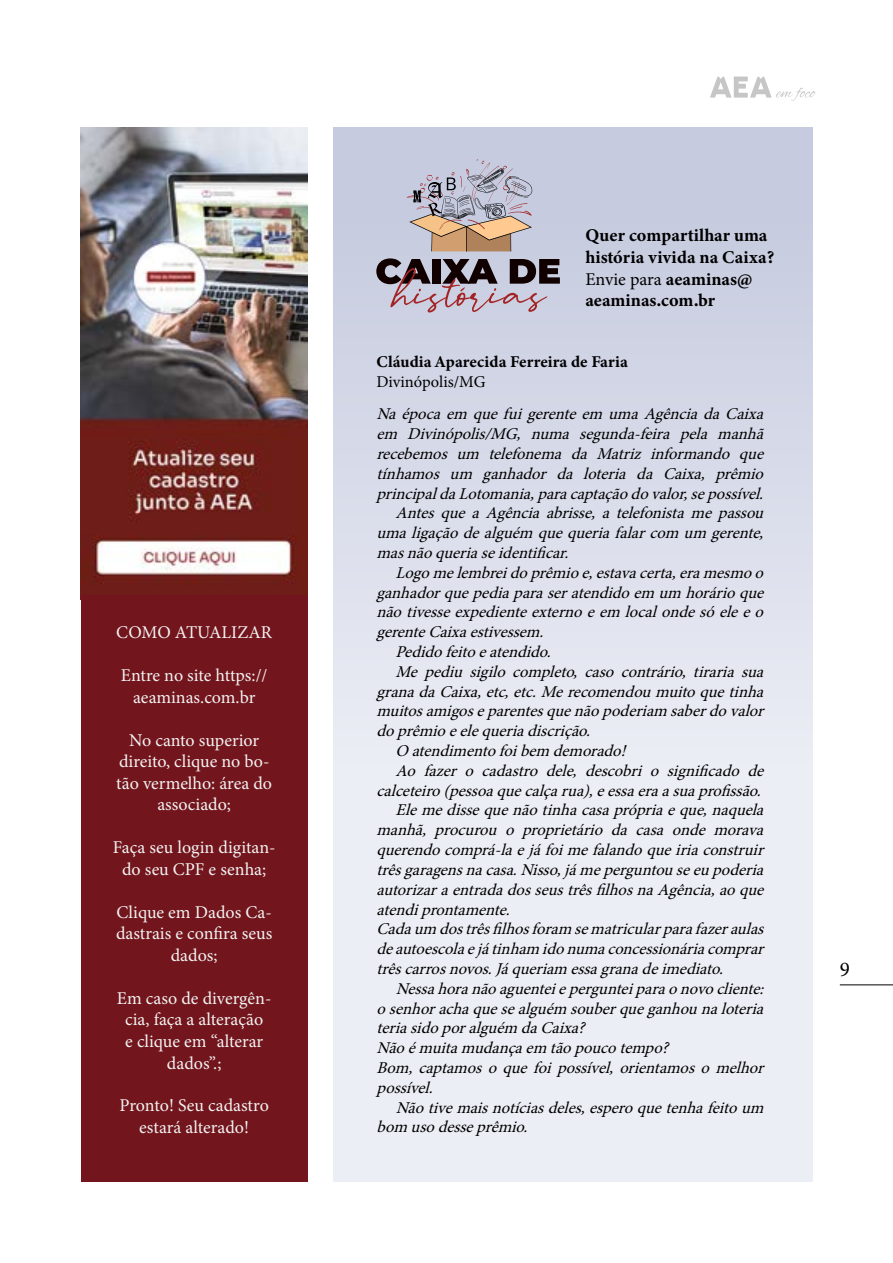
<style>
.page{position:relative;width:893px;height:1263px;background:#fff}
.page>*{position:absolute;margin:0;border:0;box-sizing:border-box;transform-origin:0 0}
.t1{font:21px "Minion Pro";color:#000}
.t2{font:18px/21.6px "Minion Pro";color:#f2f2f2;text-align:center}
.t3{font:18px/21.6px "Minion Variable Concept";color:#000}
.t4{font:18px "Minion Pro";color:#000}
.t5{font:italic 16.5px "Minion Pro";letter-spacing:-.01em;color:#000}
.t6{font:16.5px "Minion Variable Concept";letter-spacing:.005em;color:#000}
.t7{font:16.5px "Minion Pro";letter-spacing:-.005em;color:#000}
.s1{font-family:"Minion Variable Concept"}
</style>
<div class="page">
<svg style="left:710px;top:76px;width:106px;height:25px"></svg>
<hr style="left:840px;top:985px;width:53px;height:1px;background:#000">
<div style="left:333px;top:128px;width:479px;height:1054px;background:linear-gradient(to bottom,#c8cde0,#f6f7fb)"></div>
<svg style="left:376px;top:258px;width:184px;height:54px;background:#958995"></svg>
<svg style="left:407px;top:159px;width:126px;height:92px;background:#b9afb1"></svg>
<img style="left:81px;top:128px;width:227px;height:468px">
<div style="left:81px;top:596px;width:227px;height:586px;background:#73151c"></div>
<p class="t2" style="left:116px;top:622px;width:157px">COMO ATUALIZAR</p>
<p class="t2" style="left:121px;top:665px;width:148px">Entre no site https:// aeaminas.com.br</p>
<p class="t2" style="left:116px;top:729px;width:157px">No canto superior direito, clique no bo&shy;tão vermelho: área do associado;</p>
<p class="t2" style="left:113px;top:837px;width:164px">Faça seu login digitan&shy;do seu CPF e senha;</p>
<p class="t2" style="left:116px;top:901px;width:158px">Clique em Dados Ca&shy;dastrais e confira seus dados;</p>
<p class="t2" style="left:117px;top:987px;width:156px">Em caso de divergên&shy;cia, faça a alteração<br>e clique em “alterar dados”.;</p>
<p class="t2" style="left:120px;top:1095px;width:151px">Pronto! Seu cadastro estará alterado!</p>
<p class="t3" style="left:585px;top:225px;width:190px">Quer compartilhar uma história vivida na Caixa?</p>
<p class="t4" style="left:585px;top:267px;width:169px">Envie para <span class="s1">aeaminas@</span></p>
<p class="t3" style="left:585px;top:289px;width:131px">aeaminas.com.br</p>
<p class="t6" style="left:376px;top:350px;width:253px">Cláudia Aparecida Ferreira de Faria</p>
<p class="t7" style="left:376px;top:371px;width:111px">Divinópolis/MG</p>
<p class="t5" style="left:376px;top:403px;width:394px">Naépocaem quefuigerenteem umaAgênciadaCaixa</p>
<p class="t5" style="left:376px;top:423px;width:394px">em Divinópolis/MG, numa segunda-feira pela manhã</p>
<p class="t5" style="left:376px;top:443px;width:394px">recebemos um telefonema da Matriz informando que</p>
<p class="t5" style="left:376px;top:462px;width:394px">tínhamos um ganhador da loteria da Caixa, prêmio</p>
<p class="t5" style="left:376px;top:482px;width:394px">principaldaLotomania,paracaptaçãodovalor,sepossível.</p>
<p class="t5" style="left:395px;top:502px;width:375px">AntesqueaAgênciaabrisse,atelefonistamepassou</p>
<p class="t5" style="left:376px;top:522px;width:394px">umaligaçãodealguém quequeriafalarcom um gerente,</p>
<p class="t5" style="left:376px;top:542px;width:199px">masnãoqueriaseidentificar.</p>
<p class="t5" style="left:396px;top:561px;width:375px">Logomelembreidoprêmioe,estavacerta,eramesmoo</p>
<p class="t5" style="left:376px;top:581px;width:394px">ganhadorquepediaparaseratendidoem um horárioque</p>
<p class="t5" style="left:376px;top:601px;width:394px">nãotivesseexpedienteexternoeem localondesóeleeo</p>
<p class="t5" style="left:376px;top:621px;width:174px">gerenteCaixaestivessem.</p>
<p class="t5" style="left:396px;top:641px;width:163px">Pedidofeitoeatendido.</p>
<p class="t5" style="left:396px;top:660px;width:375px">Me pediu sigilo completo, caso contrário, tiraria sua</p>
<p class="t5" style="left:376px;top:680px;width:394px">granadaCaixa,etc,etc.Merecomendoumuitoquetinha</p>
<p class="t5" style="left:376px;top:700px;width:394px">muitosamigoseparentesquenãopoderiam saberdovalor</p>
<p class="t5" style="left:376px;top:720px;width:221px">doprêmioeelequeriadiscrição.</p>
<p class="t5" style="left:396px;top:740px;width:237px">O atendimentofoibem demorado!</p>
<p class="t5" style="left:396px;top:759px;width:375px">Ao fazer o cadastro dele, descobri o significado de</p>
<p class="t5" style="left:376px;top:779px;width:392px">calceteiro(pessoaquecalçarua),eessaeraasuaprofissão.</p>
<p class="t5" style="left:396px;top:799px;width:375px">Elemedissequenãotinhacasaprópriaeque,naquela</p>
<p class="t5" style="left:376px;top:819px;width:394px">manhã, procurou o proprietário da casa onde morava</p>
<p class="t5" style="left:376px;top:839px;width:394px">querendocomprá-laejáfoimefalandoqueiriaconstruir</p>
<p class="t5" style="left:376px;top:858px;width:394px">trêsgaragensnacasa.Nisso,jámeperguntouseeupoderia</p>
<p class="t5" style="left:376px;top:878px;width:394px">autorizaraentradadosseustrêsfilhosnaAgência,aoque</p>
<p class="t5" style="left:376px;top:898px;width:140px">atendiprontamente.</p>
<p class="t5" style="left:376px;top:918px;width:394px">Cadaum dostrêsfilhosforam sematricularparafazeraulas</p>
<p class="t5" style="left:377px;top:938px;width:394px">deautoescolaejátinham idonumaconcessionáriacomprar</p>
<p class="t5" style="left:377px;top:957px;width:354px">trêscarrosnovos.Jáqueriam essagranadeimediato.</p>
<p class="t5" style="left:396px;top:977px;width:375px">Nessahoranãoaguenteiepergunteiparaonovocliente:</p>
<p class="t5" style="left:377px;top:997px;width:394px">osenhorachaquesealguém souberqueganhounaloteria</p>
<p class="t5" style="left:377px;top:1017px;width:215px">teriasidoporalguém daCaixa?</p>
<p class="t5" style="left:377px;top:1037px;width:299px">Nãoémuitamudançaem tãopoucotempo?</p>
<p class="t5" style="left:377px;top:1056px;width:394px">Bom,captamosoquefoipossível,orientamosomelhor</p>
<p class="t5" style="left:377px;top:1076px;width:63px">possível.</p>
<p class="t5" style="left:396px;top:1096px;width:375px">Nãotivemaisnotíciasdeles,esperoquetenhafeitoum</p>
<p class="t5" style="left:377px;top:1116px;width:158px">bom usodesseprêmio.</p>
<p class="t1" style="left:840px;top:955px;width:12px">9</p>
</div>
